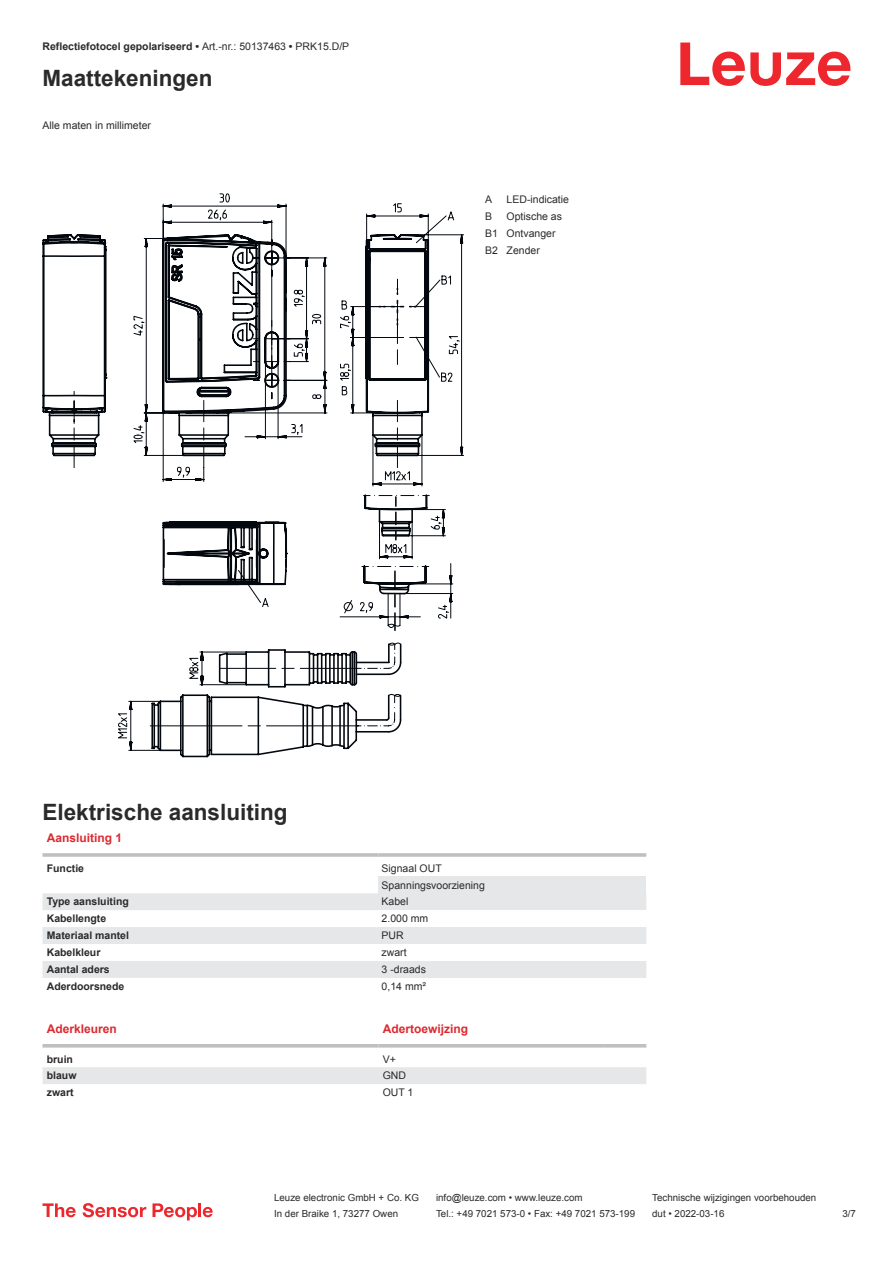
<style>
.page{position:relative;width:893px;height:1263px;background:#fff}
.page>*{position:absolute;margin:0;border:0;box-sizing:border-box;transform-origin:0 0}
.t1{font:700 22.5px "Arial";color:#2b292a}
.t2{font:700 12px "Arial";color:#db2a30}
.t3{font:700 10.5px "Arial";color:#2b292a}
.t4{font:10.5px/17px "Arial";color:#2b292a}
.t5{font:9.75px "Arial";color:#2b292a}
.s1{font-weight:400}
</style>
<div class="page">
<svg style="left:680px;top:43px;width:170px;height:43px"></svg>
<svg style="left:43px;top:893px;width:335px;height:85px;fill:#e6e7e9"></svg>
<hr style="left:43px;top:853px;width:335px;height:4px;background:#bdbfc1">
<hr style="left:378px;top:853px;width:268px;height:4px;background:#c9cbcd">
<div style="left:378px;top:876px;width:268px;height:17px;background:#e6e7e9"></div>
<div style="left:378px;top:893px;width:268px;height:17px;background:#e6e7e9"></div>
<div style="left:378px;top:927px;width:268px;height:17px;background:#e6e7e9"></div>
<div style="left:378px;top:961px;width:268px;height:17px;background:#e6e7e9"></div>
<svg style="left:43px;top:1047px;width:603px;height:1px"></svg>
<div style="left:43px;top:1067px;width:603px;height:17px;background:#e6e7e9"></div>
<hr style="left:43px;top:1044px;width:335px;height:3px;background:#bdbfc1">
<hr style="left:378px;top:1044px;width:226px;height:3px;background:#bdbfc1">
<hr style="left:604px;top:1044px;width:42px;height:3px;background:#bdbfc1">
<svg style="left:43px;top:1203px;width:33px;height:14px"></svg>
<svg style="left:83px;top:1203px;width:63px;height:14px"></svg>
<svg style="left:153px;top:1203px;width:44px;height:17px"></svg>
<hr style="left:198px;top:1203px;width:3px;height:14px;background:#ed272d">
<svg style="left:203px;top:1207px;width:10px;height:10px"></svg>
<svg style="left:43px;top:234px;width:240px;height:523px"></svg>
<svg style="left:116px;top:203px;width:348px;height:548px"></svg>
<svg style="left:161px;top:233px;width:256px;height:443px"></svg>
<svg style="left:73px;top:193px;width:325px;height:289px"></svg>
<p class="t3" style="left:43px;top:43px;width:308px">Reflectiefotocel gepolariseerd • <span class="s1">Art.-nr.: 50137463</span> • <span class="s1">PRK15.D/P</span></p>
<h1 class="t1" style="left:43px;top:70px;width:172px">Maattekeningen</h1>
<p class="t4" style="left:43px;top:117px;width:110px">Alle maten in millimeter</p>
<p class="t4" style="left:485px;top:192px;width:9px">A</p>
<p class="t4" style="left:507px;top:192px;width:64px">LED-indicatie</p>
<p class="t4" style="left:485px;top:209px;width:9px">B</p>
<p class="t4" style="left:485px;top:209px;width:78px;text-indent:21px">Optische as<br>B1 Ontvanger<br>B2 Zender</p>
<h1 class="t1" style="left:43px;top:804px;width:247px">Elektrische aansluiting</h1>
<p class="t2" style="left:47px;top:834px;width:77px">Aansluiting 1</p>
<p class="t3" style="left:47px;top:864px;width:39px">Functie</p>
<p class="t4" style="left:382px;top:860px;width:105px">Signaal OUT<br>Spanningsvoorziening</p>
<p class="t3" style="left:47px;top:898px;width:84px">Type aansluiting</p>
<p class="t4" style="left:382px;top:894px;width:28px">Kabel</p>
<p class="t3" style="left:47px;top:915px;width:61px">Kabellengte</p>
<p class="t4" style="left:382px;top:911px;width:48px">2.000 mm</p>
<p class="t3" style="left:47px;top:932px;width:84px">Materiaal mantel</p>
<p class="t4" style="left:382px;top:928px;width:24px">PUR</p>
<p class="t3" style="left:47px;top:948px;width:55px">Kabelkleur</p>
<p class="t4" style="left:382px;top:945px;width:27px">zwart</p>
<p class="t3" style="left:47px;top:965px;width:65px">Aantal aders</p>
<p class="t4" style="left:382px;top:962px;width:46px">3 -draads</p>
<p class="t3" style="left:47px;top:982px;width:79px">Aderdoorsnede</p>
<p class="t4" style="left:382px;top:979px;width:46px">0,14 mm²</p>
<p class="t2" style="left:47px;top:1024px;width:72px">Aderkleuren</p>
<p class="t2" style="left:383px;top:1024px;width:87px">Adertoewijzing</p>
<p class="t3" style="left:47px;top:1055px;width:28px">bruin</p>
<p class="t4" style="left:383px;top:1051px;width:15px">V+</p>
<p class="t3" style="left:47px;top:1072px;width:31px">blauw</p>
<p class="t4" style="left:383px;top:1068px;width:25px">GND</p>
<p class="t3" style="left:47px;top:1089px;width:28px">zwart</p>
<p class="t4" style="left:383px;top:1085px;width:32px">OUT 1</p>
<p class="t5" style="left:274px;top:1194px;width:146px">Leuze electronic GmbH + Co. KG</p>
<p class="t5" style="left:436px;top:1194px;width:148px">info@leuze.com • www.leuze.com</p>
<p class="t5" style="left:652px;top:1194px;width:166px">Technische wijzigingen voorbehouden</p>
<p class="t5" style="left:274px;top:1210px;width:126px">In der Braike 1, 73277 Owen</p>
<p class="t5" style="left:436px;top:1210px;width:201px">Tel.: +49 7021 573-0 • Fax: +49 7021 573-199</p>
<p class="t5" style="left:652px;top:1210px;width:74px">dut • 2022-03-16</p>
<p class="t5" style="left:842px;top:1210px;width:15px">3 /7</p>
</div>
